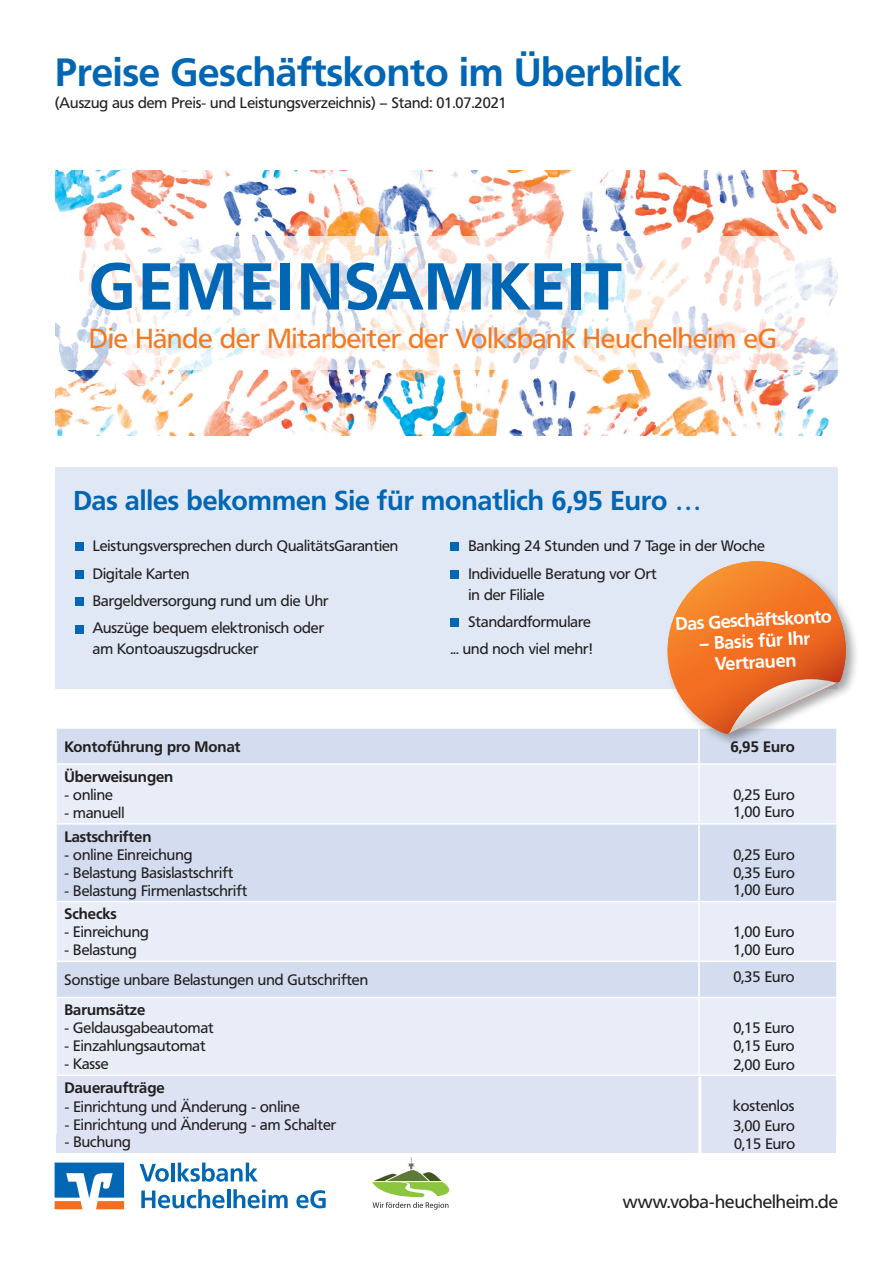
<style>
.page{position:relative;width:893px;height:1263px;background:#fff}
.page>*{position:absolute;margin:0;border:0;box-sizing:border-box;transform-origin:0 0}
.t1{font:700 65.55px "Frutiger BSK";letter-spacing:.04em;color:#0166b3}
.t2{font:700 39px "Frutiger BSK";color:#0166b3}
.t3{font:27.3px "Frutiger BSK";color:#f47921}
.t4{font:700 27px "Frutiger BSK";color:#0166b3}
.t5{font:700 18px/21px "Frutiger BSK";color:#fff;text-align:center}
.t6{font:18px "Frutiger BSK";color:#231f20}
.t7{font:15px/17.7px "Frutiger BSK";color:#231f20}
.t8{font:700 15px "Frutiger BSK";color:#231f20}
.s1{font-style:inherit}
</style>
<div class="page">
<div style="left:56px;top:729px;width:781px;height:406px;background:#d4ddef"></div>
<div style="left:57px;top:1076px;width:779px;height:76px;background:#dee3f4"></div>
<svg style="left:57px;top:765px;width:779px;height:309px;fill:#e8edf7"></svg>
<hr style="left:55px;top:729px;width:2px;height:34px;background:#fff">
<hr style="left:698px;top:729px;width:2px;height:34px;background:#fff">
<hr style="left:836px;top:729px;width:2px;height:34px;background:#fff">
<hr style="left:55px;top:763px;width:644px;height:2px;background:#fff">
<hr style="left:55px;top:765px;width:2px;height:58px;background:#fff">
<hr style="left:699px;top:763px;width:139px;height:2px;background:#fff">
<hr style="left:698px;top:765px;width:2px;height:58px;background:#fff">
<hr style="left:836px;top:765px;width:2px;height:58px;background:#fff">
<hr style="left:55px;top:823px;width:644px;height:1px;background:#fff">
<hr style="left:55px;top:824px;width:2px;height:77px;background:#fff">
<hr style="left:699px;top:823px;width:139px;height:1px;background:#fff">
<hr style="left:698px;top:824px;width:2px;height:77px;background:#fff">
<hr style="left:836px;top:824px;width:2px;height:77px;background:#fff">
<hr style="left:55px;top:901px;width:644px;height:1px;background:#fff">
<hr style="left:55px;top:902px;width:2px;height:58px;background:#fff">
<hr style="left:699px;top:901px;width:139px;height:1px;background:#fff">
<hr style="left:698px;top:902px;width:2px;height:58px;background:#fff">
<hr style="left:836px;top:902px;width:2px;height:58px;background:#fff">
<hr style="left:55px;top:960px;width:644px;height:2px;background:#fff">
<hr style="left:55px;top:962px;width:2px;height:35px;background:#fff">
<hr style="left:699px;top:960px;width:139px;height:2px;background:#fff">
<hr style="left:698px;top:962px;width:2px;height:35px;background:#fff">
<hr style="left:836px;top:962px;width:2px;height:35px;background:#fff">
<hr style="left:55px;top:997px;width:644px;height:1px;background:#fff">
<hr style="left:55px;top:998px;width:2px;height:76px;background:#fff">
<hr style="left:699px;top:997px;width:139px;height:1px;background:#fff">
<hr style="left:698px;top:998px;width:2px;height:76px;background:#fff">
<hr style="left:836px;top:998px;width:2px;height:76px;background:#fff">
<hr style="left:55px;top:1074px;width:644px;height:2px;background:#fff">
<hr style="left:55px;top:1076px;width:2px;height:58px;background:#fff">
<hr style="left:699px;top:1074px;width:139px;height:2px;background:#fff">
<hr style="left:698px;top:1077px;width:3px;height:117px;background:#fff">
<hr style="left:836px;top:1076px;width:2px;height:58px;background:#fff">
<div style="left:55px;top:468px;width:783px;height:221px;background:#e1e8f5"></div>
<div style="left:75px;top:543px;width:8px;height:8px;background:#0166b3"></div>
<div style="left:75px;top:570px;width:8px;height:8px;background:#0166b3"></div>
<div style="left:75px;top:597px;width:8px;height:9px;background:#0166b3"></div>
<div style="left:75px;top:625px;width:8px;height:8px;background:#0166b3"></div>
<div style="left:450px;top:543px;width:9px;height:8px;background:#0166b3"></div>
<div style="left:450px;top:570px;width:9px;height:8px;background:#0166b3"></div>
<div style="left:450px;top:618px;width:9px;height:9px;background:#0166b3"></div>
<img style="left:55px;top:170px;width:783px;height:266px">
<svg style="left:55px;top:236px;width:783px;height:134px"></svg>
<div style="left:664px;top:558px;width:195px;height:189px;background:#231f20;opacity:.4"></div>
<svg style="left:655px;top:561px;width:193px;height:173px"></svg>
<svg style="left:372px;top:1157px;width:78px;height:52px"></svg>
<svg style="left:55px;top:1162px;width:69px;height:47px"></svg>
<svg style="left:140px;top:1164px;width:29px;height:18px"></svg>
<hr style="left:171px;top:1162px;width:4px;height:19px;background:#0166b3">
<svg style="left:178px;top:1162px;width:80px;height:20px"></svg>
<svg style="left:141px;top:1189px;width:84px;height:19px"></svg>
<hr style="left:227px;top:1189px;width:3px;height:19px;background:#0166b3">
<svg style="left:233px;top:1189px;width:55px;height:19px"></svg>
<svg style="left:296px;top:1190px;width:30px;height:18px"></svg>
<p class="t2" style="left:55px;top:49px;width:627px">Preise Geschäftskonto im Überblick</p>
<p class="t7" style="left:55px;top:94px;width:453px">(Auszug aus dem Preis- und Leistungsverzeichnis) – Stand: 01.07.2021</p>
<p class="t1" style="left:89px;top:247px;width:534px">GEMEINSAMKEIT</p>
<p class="t3" style="left:89px;top:322px;width:689px">Die Hände der Mitarbeiter der Volksbank Heuchelheim eG</p>
<p class="t4" style="left:73px;top:484px;width:630px">Das alles bekommen Sie für monatlich <span class="s1">6</span>,95 Euro …</p>
<p class="t7" style="left:93px;top:537px;width:307px">Leistungsversprechen durch QualitätsGarantien</p>
<p class="t7" style="left:93px;top:565px;width:98px">Digitale Karten</p>
<p class="t7" style="left:93px;top:592px;width:237px">Bargeldversorgung rund um die Uhr</p>
<p class="t7" style="left:93px;top:618px;width:233px;line-height:21px">Auszüge bequem elektronisch oder am Kontoauszugsdrucker</p>
<p class="t7" style="left:468px;top:537px;width:298px">Banking 24 Stunden und 7 Tage in der Woche</p>
<p class="t7" style="left:468px;top:563px;width:190px;line-height:21px">Individuelle Beratung vor Ort in der Filiale</p>
<p class="t7" style="left:468px;top:613px;width:124px">Standardformulare</p>
<p class="t7" style="left:450px;top:640px;width:143px">... und noch viel mehr!</p>
<p class="t5" style="left:675px;top:614px;width:158px;rotate:-3deg">Das Geschäftskonto</p>
<p class="t5" style="left:698px;top:633px;width:113px;rotate:-3deg">– Basis für Ihr<br>Vertrauen</p>
<p class="t8" style="left:65px;top:738px;width:177px">Kontoführung pro Monat</p>
<p class="t8" style="left:730px;top:738px;width:66px"><span class="s1">6,</span>95 Euro</p>
<p class="t8" style="left:65px;top:767px;width:110px">Überweisungen</p>
<p class="t7" style="left:65px;top:786px;width:50px">- online</p>
<p class="t7" style="left:65px;top:804px;width:61px">- manuell</p>
<p class="t7" style="left:733px;top:786px;width:63px;line-height:17.2px">0,25 Euro<br>1,00 Euro</p>
<p class="t8" style="left:65px;top:827px;width:88px">Lastschriften</p>
<p class="t7" style="left:65px;top:846px;width:130px">- online Einreichung</p>
<p class="t7" style="left:65px;top:864px;width:170px">- Belastung Basislastschrift</p>
<p class="t7" style="left:65px;top:882px;width:184px">- Belastung Firmenlastschrift</p>
<p class="t8" style="left:65px;top:905px;width:54px">Schecks</p>
<p class="t7" style="left:65px;top:923px;width:86px">- Einreichung</p>
<p class="t7" style="left:65px;top:941px;width:74px">- Belastung</p>
<p class="t7" style="left:733px;top:846px;width:63px;text-align:justify">0,25 Euro 0,35 Euro 1,00 Euro</p>
<p class="t7" style="left:733px;top:923px;width:62px">1,00 Euro</p>
<p class="t7" style="left:733px;top:941px;width:62px">1,00 Euro</p>
<p class="t7" style="left:65px;top:971px;width:305px">Sonstige unbare Belastungen und Gutschriften</p>
<p class="t7" style="left:733px;top:968px;width:62px">0,35 Euro</p>
<p class="t8" style="left:65px;top:1001px;width:82px">Barumsätze</p>
<p class="t7" style="left:65px;top:1019px;width:151px">- Geldausgabeautomat</p>
<p class="t7" style="left:65px;top:1037px;width:143px">- Einzahlungsautomat</p>
<p class="t7" style="left:65px;top:1055px;width:46px">- Kasse</p>
<p class="t7" style="left:733px;top:1019px;width:63px;line-height:18.3px;text-align:justify">0,15 Euro 0,15 Euro 2,00 Euro</p>
<p class="t8" style="left:65px;top:1079px;width:102px">Daueraufträge</p>
<p class="t7" style="left:65px;top:1098px;width:237px">- Einrichtung und Änderung - online</p>
<p class="t7" style="left:65px;top:1116px;width:273px">- Einrichtung und Änderung - am Schalter</p>
<p class="t7" style="left:65px;top:1133px;width:68px">- Buchung</p>
<p class="t7" style="left:733px;top:1097px;width:63px">kostenlos</p>
<p class="t7" style="left:734px;top:1135px;width:63px">0,15 Euro</p>
<p class="t7" style="left:733px;top:1117px;width:63px">3,00 Euro</p>
<p class="t6" style="left:623px;top:1191px;width:217px">www.voba-heuchelheim.de</p>
</div>
